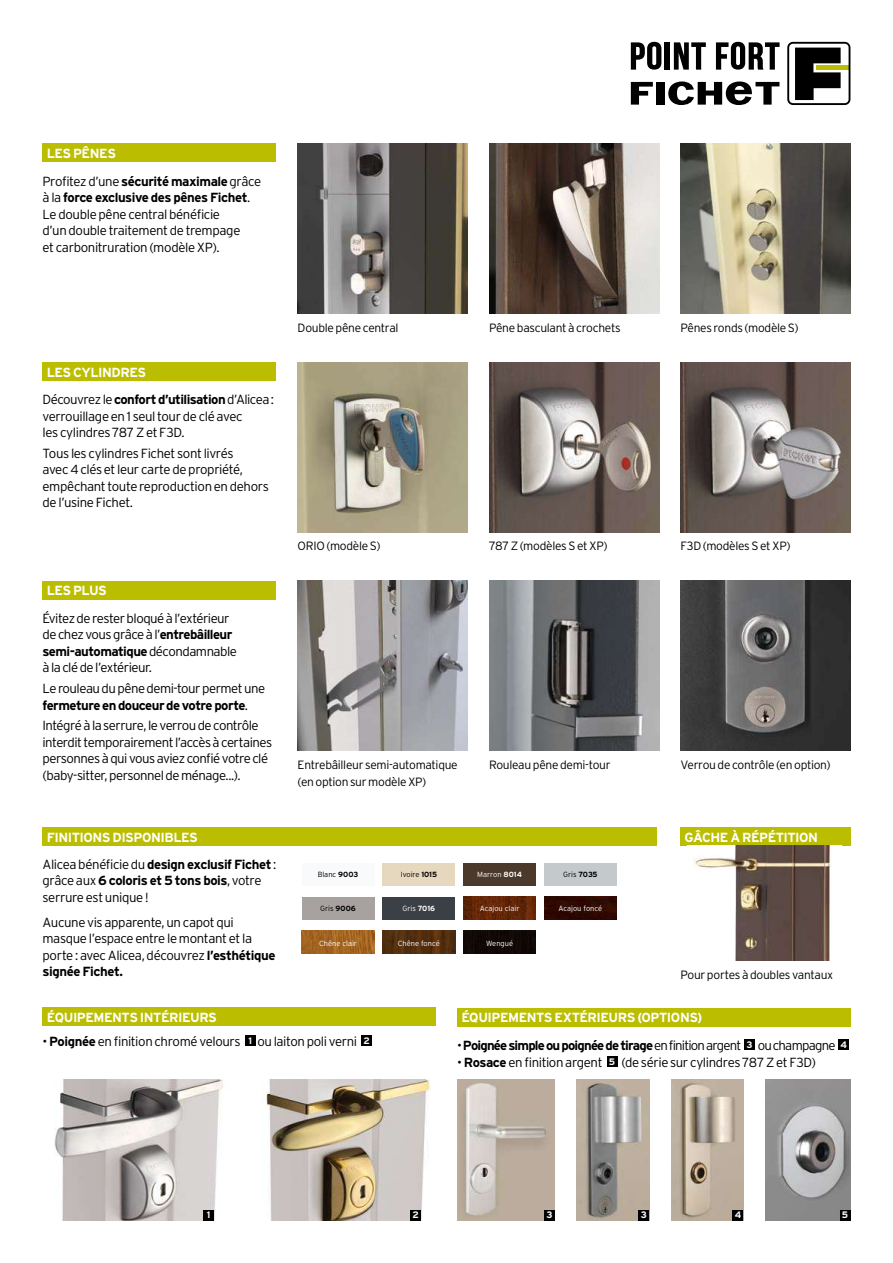
<style>
.page{position:relative;width:893px;height:1263px;background:#fff}
.page>*{position:absolute;margin:0;border:0;box-sizing:border-box;transform-origin:0 0}
.t1{font:300 13.2px/16.5px "Interstate";letter-spacing:-.035em;color:#000}
.t2{font:700 13.2px/27.5px "Interstate";letter-spacing:-.035em;color:#fff}
.t3{font:700 13.2px "Interstate";letter-spacing:-.06em;color:#000}
.t4{font:300 12px/16.5px "Interstate";letter-spacing:-.025em;color:#000}
.t5{font:700 9.45px "Interstate";color:#fff}
.t6{font:300 7.5px "Interstate";color:#fff}
.t7{font:300 7.5px "Interstate";color:#000}
.s1{font-weight:700;color:#fff}
.s2{font-weight:700}
.s3{font-weight:300;color:#000}
.s4{color:#000}
.s5{font-weight:300}
</style>
<div class="page">
<svg style="left:631px;top:82px;width:22px;height:23px"></svg>
<div style="left:656px;top:82px;width:9px;height:23px;background:#000"></div>
<svg style="left:668px;top:81px;width:111px;height:24px"></svg>
<svg style="left:631px;top:42px;width:30px;height:28px"></svg>
<div style="left:665px;top:42px;width:5px;height:28px;background:#000"></div>
<svg style="left:674px;top:42px;width:32px;height:28px"></svg>
<svg style="left:716px;top:42px;width:64px;height:28px"></svg>
<svg style="left:787px;top:42px;width:63px;height:63px"></svg>
<div style="left:43px;top:1007px;width:393px;height:18px;background:#bbbe00"></div>
<div style="left:245px;top:1035px;width:11px;height:11px;background:#000"></div>
<div style="left:361px;top:1035px;width:11px;height:11px;background:#000"></div>
<img style="left:54px;top:1079px;width:169px;height:141px">
<img style="left:265px;top:1079px;width:165px;height:141px">
<div style="left:203px;top:1209px;width:11px;height:11px;background:#000"></div>
<div style="left:410px;top:1209px;width:11px;height:11px;background:#000"></div>
<div style="left:457px;top:1008px;width:393px;height:18px;background:#bbbe00"></div>
<div style="left:744px;top:1039px;width:11px;height:11px;background:#000"></div>
<div style="left:838px;top:1039px;width:11px;height:11px;background:#000"></div>
<div style="left:606px;top:1056px;width:11px;height:11px;background:#000"></div>
<img style="left:671px;top:1079px;width:72px;height:141px">
<div style="left:732px;top:1209px;width:11px;height:11px;background:#000"></div>
<img style="left:457px;top:1079px;width:98px;height:141px">
<div style="left:544px;top:1209px;width:11px;height:11px;background:#000"></div>
<img style="left:577px;top:1079px;width:72px;height:141px">
<div style="left:638px;top:1209px;width:11px;height:11px;background:#000"></div>
<img style="left:765px;top:1079px;width:85px;height:141px">
<div style="left:839px;top:1209px;width:11px;height:11px;background:#000"></div>
<div style="left:43px;top:362px;width:233px;height:19px;background:#bbbe00"></div>
<img style="left:489px;top:362px;width:170px;height:170px">
<img style="left:298px;top:362px;width:170px;height:170px">
<div style="left:43px;top:581px;width:233px;height:18px;background:#bbbe00"></div>
<img style="left:680px;top:581px;width:170px;height:170px">
<img style="left:489px;top:581px;width:170px;height:170px">
<img style="left:298px;top:581px;width:170px;height:170px">
<div style="left:43px;top:827px;width:614px;height:18px;background:#bbbe00"></div>
<div style="left:43px;top:143px;width:233px;height:19px;background:#bbbe00"></div>
<img style="left:680px;top:143px;width:170px;height:170px">
<img style="left:489px;top:143px;width:170px;height:170px">
<img style="left:298px;top:143px;width:170px;height:170px">
<img style="left:680px;top:362px;width:170px;height:170px">
<div style="left:302px;top:863px;width:72px;height:23px;background:#f8fafc"></div>
<div style="left:383px;top:863px;width:72px;height:23px;background:#e6d8be"></div>
<div style="left:463px;top:863px;width:73px;height:23px;background:#4b392b"></div>
<div style="left:544px;top:863px;width:73px;height:23px;background:#c4c9cc"></div>
<div style="left:302px;top:897px;width:72px;height:23px;background:#a7a1a0"></div>
<div style="left:383px;top:897px;width:72px;height:23px;background:#3b3f46"></div>
<img style="left:463px;top:897px;width:73px;height:23px">
<img style="left:544px;top:897px;width:73px;height:23px">
<img style="left:302px;top:931px;width:72px;height:23px">
<img style="left:383px;top:931px;width:72px;height:23px">
<div style="left:463px;top:931px;width:73px;height:23px;background:#110805"></div>
<div style="left:680px;top:827px;width:170px;height:18px;background:#bbbe00"></div>
<img style="left:693px;top:845px;width:139px;height:115px">
<p class="t1" style="left:43px;top:140px;width:220px;line-height:27.5px;text-indent:4px"><span class="s1">LES PÊNES<br></span>Profitez d’une <span class="s2">sécurité maximale</span> grâce</p>
<p class="t1" style="left:43px;top:189px;width:209px">à la <span class="s2">force exclusive des pênes Fichet</span>.<br>Le double pêne central bénéficie<br>d’un double traitement de trempage et carbonitruration (modèle XP).</p>
<p class="t2" style="left:47px;top:358px;width:101px">LES CYLINDRES</p>
<p class="t1" style="left:43px;top:391px;width:233px">Découvrez le <span class="s2">confort d’utilisation</span> d’Alicea : verrouillage en 1 seul tour de clé avec<br>les cylindres 787 Z et F3D.</p>
<p class="t1" style="left:43px;top:445px;width:228px">Tous les cylindres Fichet sont livrés<br>avec 4 clés et leur carte de propriété, empêchant toute reproduction en dehors de l’usine Fichet.</p>
<p class="t2" style="left:47px;top:577px;width:62px">LES PLUS</p>
<p class="t1" style="left:43px;top:610px;width:196px">Évitez de rester bloqué à l’extérieur de chez vous grâce à l’<span class="s2">entrebâilleur semi-automatique</span> décondamnable à la clé de l’extérieur.</p>
<p class="t1" style="left:43px;top:680px;width:224px">Le rouleau du pêne demi-tour permet une <span class="s2">fermeture en douceur de votre porte</span>.</p>
<p class="t1" style="left:43px;top:717px;width:231px">Intégré à la serrure, le verrou de contrôle interdit temporairement l’accès à certaines personnes à qui vous aviez confié votre clé (baby-sitter, personnel de ménage...).</p>
<p class="t2" style="left:43px;top:823px;width:235px;text-indent:4px">FINITIONS DISPONIBLES<br><span class="s3">Alicea bénéficie du</span> <span class="s4">design exclusif Fichet</span> <span class="s3">:</span></p>
<p class="t1" style="left:43px;top:872px;width:220px">grâce aux <span class="s2">6 coloris et 5 tons bois</span>, votre serrure est unique !</p>
<p class="t1" style="left:43px;top:914px;width:234px">Aucune vis apparente, un capot qui masque l’espace entre le montant et la porte : avec Alicea, découvrez <span class="s2">l’esthétique signée Fichet.</span></p>
<p class="t4" style="left:298px;top:319px;width:102px">Double pêne central</p>
<p class="t4" style="left:489px;top:319px;width:133px">Pêne basculant à crochets</p>
<p class="t4" style="left:680px;top:319px;width:120px">Pênes ronds (modèle S)</p>
<p class="t4" style="left:298px;top:538px;width:85px">ORIO (modèle S)</p>
<p class="t4" style="left:489px;top:538px;width:120px">787 Z (modèles S et XP)</p>
<p class="t4" style="left:680px;top:538px;width:112px">F3D (modèles S et XP)</p>
<p class="t4" style="left:298px;top:756px;width:162px">Entrebâilleur semi-automatique (en option sur modèle XP)</p>
<p class="t4" style="left:489px;top:756px;width:123px">Rouleau pêne demi-tour</p>
<p class="t4" style="left:680px;top:756px;width:152px">Verrou de contrôle (en option)</p>
<p class="t7" style="left:318px;top:870px;width:42px">Blanc <span class="s2">9003</span></p>
<p class="t7" style="left:401px;top:870px;width:38px">Ivoire <span class="s2">1015</span></p>
<p class="t6" style="left:477px;top:870px;width:46px">Marron <span class="s2">8014</span></p>
<p class="t7" style="left:563px;top:870px;width:36px">Gris <span class="s2">7035</span></p>
<p class="t7" style="left:320px;top:904px;width:37px">Gris <span class="s2">9006</span></p>
<p class="t6" style="left:402px;top:904px;width:34px">Gris <span class="s2">7016</span></p>
<p class="t6" style="left:319px;top:939px;width:39px">Chêne clair</p>
<p class="t6" style="left:398px;top:939px;width:44px">Chêne foncé</p>
<p class="t6" style="left:486px;top:939px;width:28px">Wengué</p>
<p class="t6" style="left:480px;top:904px;width:41px">Acajou clair</p>
<p class="t6" style="left:559px;top:904px;width:45px">Acajou foncé</p>
<p class="t2" style="left:685px;top:823px;width:135px">GÂCHE À RÉPÉTITION</p>
<p class="t4" style="left:680px;top:966px;width:154px">Pour portes à doubles vantaux</p>
<p class="t2" style="left:47px;top:1003px;width:172px">ÉQUIPEMENTS INTÉRIEURS</p>
<p class="t1" style="left:43px;top:1033px;width:329px">• <span class="s2">Poignée</span> en finition chromé velours <sup>1</sup> ou laiton poli verni <sup>2</sup></p>
<p class="t2" style="left:461px;top:1004px;width:242px">ÉQUIPEMENTS EXTÉRIEURS (OPTIONS)</p>
<p class="t3" style="left:457px;top:1038px;width:392px"><span class="s5">•</span> Poignée simple ou poignée de tirage <span class="s5">en finition argent</span> <sup>3</sup> <span class="s5">ou champagne</span> <sup>4</sup></p>
<p class="t1" style="left:457px;top:1054px;width:360px">• <span class="s2">Rosace</span> en finition argent <sup>5</sup> (de série sur cylindres 787 Z et F3D)</p>
<p class="t5" style="left:207px;top:1210px;width:5px">1</p>
<p class="t5" style="left:412px;top:1210px;width:8px">2</p>
<p class="t5" style="left:546px;top:1210px;width:8px">3</p>
<p class="t5" style="left:641px;top:1210px;width:8px">3</p>
<p class="t5" style="left:735px;top:1210px;width:8px">4</p>
<p class="t5" style="left:842px;top:1210px;width:8px">5</p>
</div>
